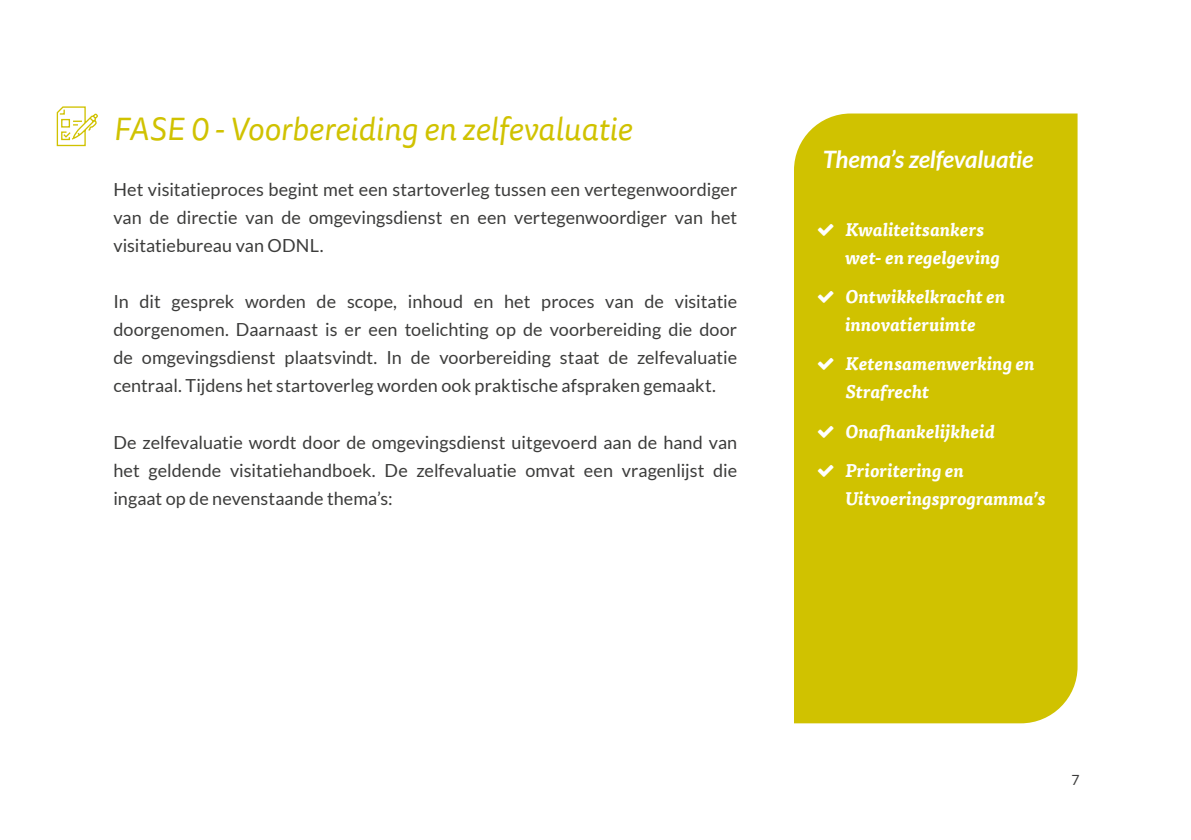
<style>
.page{position:relative;width:1191px;height:840px;background:#fff}
.page>*{position:absolute;margin:0;border:0;box-sizing:border-box;transform-origin:0 0}
.t1{font:italic 32px "Tisa Sans Pro";letter-spacing:-.005em;color:#d0c200}
.t2{font:italic 700 24px "Lato";letter-spacing:-.01em;color:#fff}
.t3{font:18px/28px "Lato";letter-spacing:.005em;color:#3c3c3b;text-align:justify}
.t4{font:italic 700 18px/28px "Tisa Pro";letter-spacing:.01em;color:#fff}
.t5{font:14px "Lato";color:#3c3c3b}
</style>
<div class="page">
<div style="left:794px;top:113px;width:283px;height:610px;background:#d0c200"></div>
<svg style="left:56px;top:106px;width:42px;height:41px"></svg>
<svg style="left:818px;top:223px;width:15px;height:12px"></svg>
<svg style="left:818px;top:290px;width:15px;height:13px"></svg>
<svg style="left:818px;top:358px;width:15px;height:12px"></svg>
<svg style="left:818px;top:425px;width:15px;height:12px"></svg>
<svg style="left:818px;top:464px;width:15px;height:13px"></svg>
<h1 class="t1" style="left:114px;top:107px;width:520px">FASE 0 - Voorbereiding en zelfevaluatie</h1>
<p class="t3" style="left:113px;top:175px;width:625px">Het visitatieproces begint met een startoverleg tussen een vertegenwoordiger van de directie van de omgevingsdienst en een vertegenwoordiger van het visitatiebureau van ODNL.</p>
<p class="t3" style="left:113px;top:287px;width:625px">In dit gesprek worden de scope, inhoud en het proces van de visitatie doorgenomen. Daarnaast is er een toelichting op de voorbereiding die door de omgevingsdienst plaatsvindt. In de voorbereiding staat de zelfevaluatie centraal. Tijdens het startoverleg worden ook praktische afspraken gemaakt.</p>
<p class="t3" style="left:113px;top:427px;width:625px">De zelfevaluatie wordt door de omgevingsdienst uitgevoerd aan de hand van het geldende visitatiehandboek. De zelfevaluatie omvat een vragenlijst die ingaat op de nevenstaande thema’s:</p>
<h2 class="t2" style="left:822px;top:146px;width:212px">Thema’s zelfevaluatie</h2>
<p class="t4" style="left:845px;top:214px;width:156px">Kwaliteitsankers wet- en regelgeving</p>
<p class="t4" style="left:845px;top:281px;width:161px">Ontwikkelkracht en innovatieruimte</p>
<p class="t4" style="left:845px;top:349px;width:191px">Ketensamenwerking en<br>Strafrecht</p>
<p class="t4" style="left:845px;top:410px;width:151px;line-height:39.4px">Onafhankelijkheid<br>Prioritering en</p>
<p class="t4" style="left:845px;top:483px;width:202px">Uitvoeringsprogramma’s</p>
<p class="t5" style="left:1071px;top:771px;width:10px">7</p>
</div>
